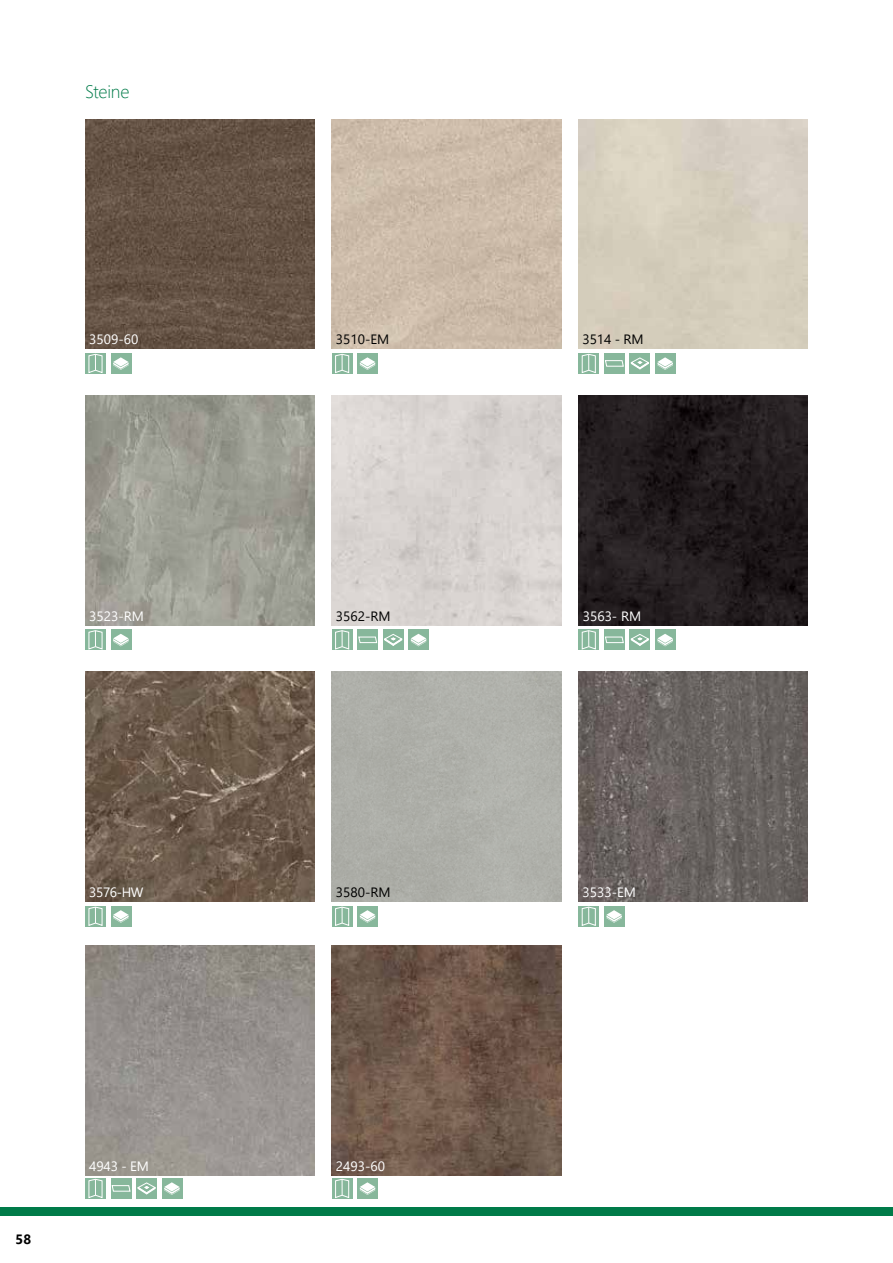
<style>
.page{position:relative;width:893px;height:1263px;background:#fff}
.page>*{position:absolute;margin:0;border:0;box-sizing:border-box;transform-origin:0 0}
.t1{font:300 18px "Segoe UI";letter-spacing:-.01em;color:#007b49}
.t2{font:13.5px "Segoe UI";color:#fff}
.t3{font:13.5px "Segoe UI";color:#000}
.t4{font:700 13.5px "Segoe UI";color:#000}
</style>
<div class="page">
<img style="left:85px;top:395px;width:230px;height:230px">
<div style="left:332px;top:672px;width:229px;height:229px;background:#aeafa9"></div>
<img style="left:578px;top:672px;width:230px;height:229px">
<img style="left:578px;top:395px;width:230px;height:230px">
<img style="left:85px;top:945px;width:230px;height:230px">
<img style="left:85px;top:119px;width:230px;height:230px">
<img style="left:332px;top:119px;width:229px;height:230px">
<img style="left:85px;top:672px;width:230px;height:229px">
<img style="left:332px;top:945px;width:229px;height:230px">
<div style="left:85px;top:353px;width:21px;height:21px;background:#87b79b"></div>
<svg style="left:88px;top:354px;width:15px;height:19px"></svg>
<div style="left:111px;top:353px;width:20px;height:21px;background:#87b79b"></div>
<svg style="left:113px;top:357px;width:16px;height:13px"></svg>
<svg style="left:332px;top:353px;width:21px;height:21px"></svg>
<svg style="left:335px;top:354px;width:14px;height:19px"></svg>
<div style="left:357px;top:353px;width:21px;height:21px;background:#87b79b"></div>
<svg style="left:360px;top:357px;width:15px;height:13px"></svg>
<svg style="left:578px;top:353px;width:21px;height:21px"></svg>
<svg style="left:582px;top:354px;width:14px;height:19px"></svg>
<div style="left:604px;top:353px;width:21px;height:21px;background:#87b79b"></div>
<svg style="left:605px;top:360px;width:19px;height:7px"></svg>
<div style="left:629px;top:353px;width:21px;height:21px;background:#87b79b"></div>
<svg style="left:631px;top:357px;width:18px;height:13px"></svg>
<div style="left:655px;top:353px;width:21px;height:21px;background:#87b79b"></div>
<svg style="left:657px;top:357px;width:16px;height:13px"></svg>
<div style="left:85px;top:629px;width:21px;height:21px;background:#87b79b"></div>
<svg style="left:88px;top:630px;width:15px;height:20px"></svg>
<div style="left:111px;top:629px;width:20px;height:21px;background:#87b79b"></div>
<svg style="left:113px;top:634px;width:16px;height:12px"></svg>
<svg style="left:332px;top:629px;width:21px;height:21px"></svg>
<svg style="left:335px;top:630px;width:14px;height:20px"></svg>
<div style="left:357px;top:629px;width:21px;height:21px;background:#87b79b"></div>
<svg style="left:358px;top:636px;width:19px;height:7px"></svg>
<div style="left:383px;top:629px;width:21px;height:21px;background:#87b79b"></div>
<svg style="left:384px;top:634px;width:18px;height:12px"></svg>
<div style="left:408px;top:629px;width:21px;height:21px;background:#87b79b"></div>
<svg style="left:411px;top:634px;width:15px;height:12px"></svg>
<svg style="left:578px;top:629px;width:21px;height:21px"></svg>
<svg style="left:582px;top:630px;width:14px;height:20px"></svg>
<div style="left:604px;top:629px;width:21px;height:21px;background:#87b79b"></div>
<svg style="left:605px;top:636px;width:19px;height:7px"></svg>
<div style="left:629px;top:629px;width:21px;height:21px;background:#87b79b"></div>
<svg style="left:631px;top:634px;width:18px;height:12px"></svg>
<div style="left:655px;top:629px;width:21px;height:21px;background:#87b79b"></div>
<svg style="left:657px;top:634px;width:16px;height:12px"></svg>
<div style="left:85px;top:906px;width:21px;height:21px;background:#87b79b"></div>
<svg style="left:88px;top:907px;width:15px;height:19px"></svg>
<div style="left:111px;top:906px;width:20px;height:21px;background:#87b79b"></div>
<svg style="left:113px;top:910px;width:16px;height:13px"></svg>
<svg style="left:332px;top:906px;width:21px;height:21px"></svg>
<svg style="left:335px;top:907px;width:14px;height:19px"></svg>
<div style="left:357px;top:906px;width:21px;height:21px;background:#87b79b"></div>
<svg style="left:360px;top:910px;width:15px;height:13px"></svg>
<svg style="left:578px;top:906px;width:21px;height:21px"></svg>
<svg style="left:582px;top:907px;width:14px;height:19px"></svg>
<div style="left:604px;top:906px;width:21px;height:21px;background:#87b79b"></div>
<svg style="left:606px;top:910px;width:16px;height:13px"></svg>
<div style="left:85px;top:1178px;width:21px;height:21px;background:#87b79b"></div>
<svg style="left:88px;top:1179px;width:15px;height:19px"></svg>
<div style="left:111px;top:1178px;width:20px;height:21px;background:#87b79b"></div>
<svg style="left:112px;top:1185px;width:19px;height:7px"></svg>
<div style="left:136px;top:1178px;width:21px;height:21px;background:#87b79b"></div>
<svg style="left:137px;top:1182px;width:19px;height:12px"></svg>
<div style="left:162px;top:1178px;width:20px;height:21px;background:#87b79b"></div>
<svg style="left:164px;top:1182px;width:16px;height:13px"></svg>
<svg style="left:332px;top:1178px;width:21px;height:21px"></svg>
<svg style="left:335px;top:1179px;width:14px;height:19px"></svg>
<div style="left:357px;top:1178px;width:21px;height:21px;background:#87b79b"></div>
<svg style="left:360px;top:1182px;width:15px;height:13px"></svg>
<div style="left:0;top:1207px;width:893px;height:9px;background:#007b49"></div>
<h1 class="t1" style="left:85px;top:75px;width:46px">Steine</h1>
<p class="t2" style="left:89px;top:326px;width:51px">3509-60</p>
<p class="t3" style="left:336px;top:326px;width:55px">3510-EM</p>
<p class="t3" style="left:583px;top:327px;width:63px">3514 - RM</p>
<p class="t2" style="left:89px;top:603px;width:56px">3523-RM</p>
<p class="t2" style="left:89px;top:879px;width:56px">3576-HW</p>
<p class="t4" style="left:16px;top:1227px;width:17px">58</p>
<p class="t2" style="left:89px;top:1153px;width:61px">4943 - EM</p>
<p class="t3" style="left:336px;top:603px;width:56px">3562-RM</p>
<p class="t2" style="left:583px;top:603px;width:60px">3563- RM</p>
<p class="t3" style="left:336px;top:880px;width:56px">3580-RM</p>
<p class="t2" style="left:583px;top:880px;width:55px">3533-EM</p>
<p class="t2" style="left:336px;top:1153px;width:51px">2493-60</p>
</div>
